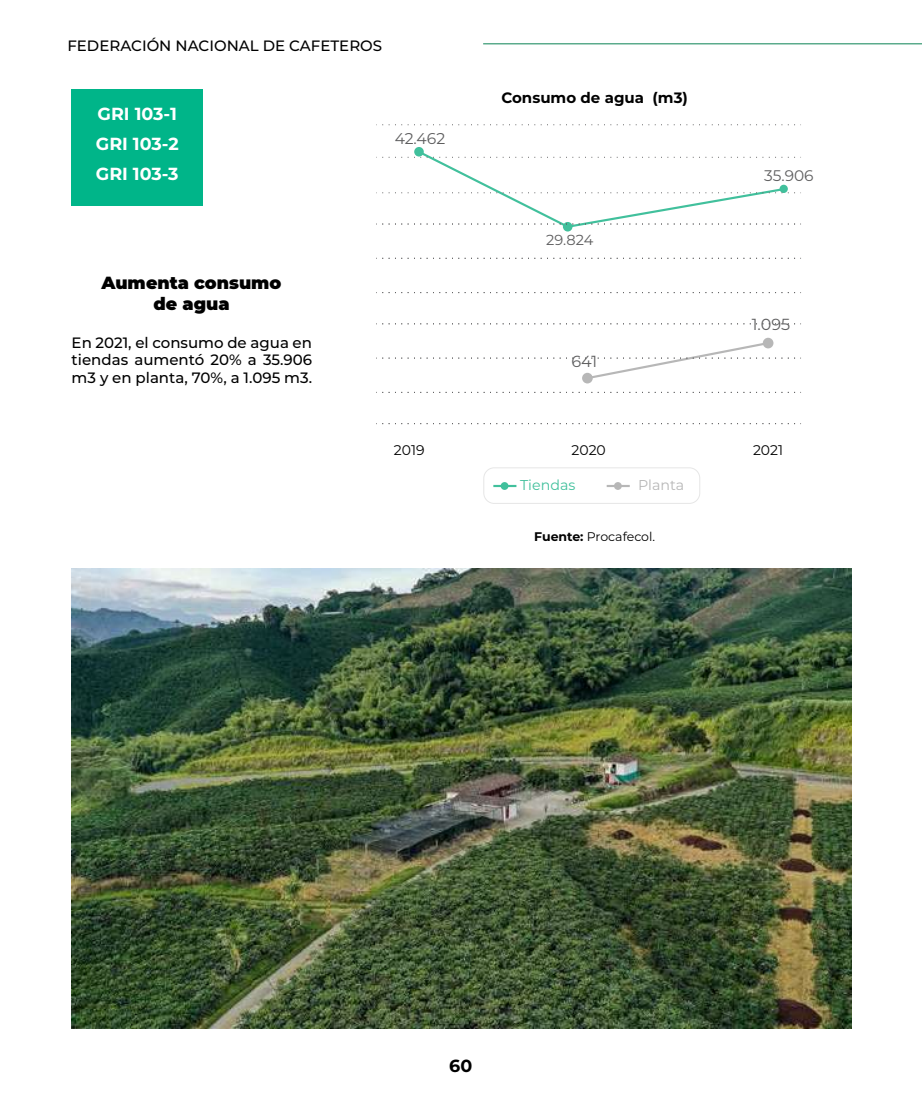
<style>
.page{position:relative;width:922px;height:1099px;background:#fff}
.page>*{position:absolute;margin:0;border:0;box-sizing:border-box;transform-origin:0 0}
.t1{font:700 17.5px/30px "Montserrat";color:#fff;text-align:justify}
.t2{font:900 17.5px/21.2px "Montserrat";color:#000;text-align:center}
.t3{font:700 17.5px "Montserrat";color:#000}
.t4{font:16px "Montserrat";color:#5e5e5f}
.t5{font:15.62px "Montserrat";color:#5e5e5f}
.t6{font:15.38px "Montserrat";color:#5e5e5f}
.t7{font:500 15px/17.5px "Montserrat";color:#000;text-align:justify}
.t8{font:700 15px "Montserrat";color:#000}
.t9{font:14.5px "Montserrat";color:#5e5e5f}
.t10{font:14.25px "Montserrat";color:#41c09c}
.t11{font:14.25px "Montserrat";color:#b7b7b7}
.t12{font:14px "Montserrat";color:#000}
.t13{font:12.5px "Montserrat";color:#000}
.s1{font-weight:700}
</style>
<div class="page">
<hr style="left:483px;top:43px;width:438px;height:1px;background:#3c9b76">
<div style="left:72px;top:89px;width:131px;height:117px;background:#00b589"></div>
<img style="left:72px;top:569px;width:779px;height:459px">
<div style="left:762px;top:338px;width:11px;height:10px;background:#b7b7b7;border-radius:50%"></div>
<div style="left:582px;top:373px;width:10px;height:10px;background:#b7b7b7;border-radius:50%"></div>
<div style="left:562px;top:222px;width:10px;height:9px;background:#41c09c;border-radius:50%"></div>
<div style="left:414px;top:147px;width:9px;height:9px;background:#41c09c;border-radius:50%"></div>
<hr style="left:606px;top:485px;width:23px;height:2px;background:#b7b7b7">
<div style="left:613px;top:482px;width:8px;height:8px;background:#b7b7b7;border-radius:50%"></div>
<hr style="left:493px;top:485px;width:23px;height:2px;background:#41c09c">
<div style="left:500px;top:482px;width:8px;height:8px;background:#41c09c;border-radius:50%"></div>
<div style="left:483px;top:467px;width:217px;height:37px;border:1px solid #e6e6e6;border-radius:10px"></div>
<svg style="left:376px;top:124px;width:425px;height:1px"></svg>
<svg style="left:376px;top:149px;width:425px;height:80px"></svg>
<svg style="left:376px;top:258px;width:425px;height:1px"></svg>
<svg style="left:376px;top:292px;width:425px;height:1px"></svg>
<svg style="left:376px;top:323px;width:425px;height:1px"></svg>
<svg style="left:376px;top:340px;width:425px;height:40px"></svg>
<svg style="left:376px;top:392px;width:425px;height:1px"></svg>
<svg style="left:376px;top:423px;width:425px;height:1px"></svg>
<p class="t7" style="left:67px;top:36px;width:316px">FEDERACIÓN NACIONAL DE CAFETEROS</p>
<p class="t1" style="left:96px;top:98px;width:84px">GRI 103-1<br>GRI 103-2<br>GRI 103-3</p>
<p class="t5" style="left:394px;top:128px;width:52px">42.462</p>
<p class="t2" style="left:101px;top:271px;width:181px">Aumenta consumo de agua</p>
<p class="t7" style="left:72px;top:333px;width:242px">En 2021, el consumo de agua en tiendas aumentó 20% a 35.906 m3 y en planta, 70%, a 1.095 m3.</p>
<p class="t8" style="left:501px;top:87px;width:188px">Consumo de agua (m3)</p>
<p class="t9" style="left:546px;top:230px;width:49px">29.824</p>
<p class="t4" style="left:571px;top:350px;width:27px">641</p>
<p class="t6" style="left:764px;top:165px;width:51px">35.906</p>
<p class="t4" style="left:751px;top:313px;width:40px">1.095</p>
<p class="t12" style="left:394px;top:440px;width:32px">2019</p>
<p class="t12" style="left:571px;top:440px;width:36px">2020</p>
<p class="t12" style="left:752px;top:440px;width:32px">2021</p>
<p class="t10" style="left:520px;top:475px;width:57px">Tiendas</p>
<p class="t11" style="left:638px;top:475px;width:48px">Planta</p>
<p class="t13" style="left:534px;top:527px;width:122px"><span class="s1">Fuente:</span> Procafecol.</p>
<p class="t3" style="left:449px;top:1052px;width:25px">60</p>
</div>
